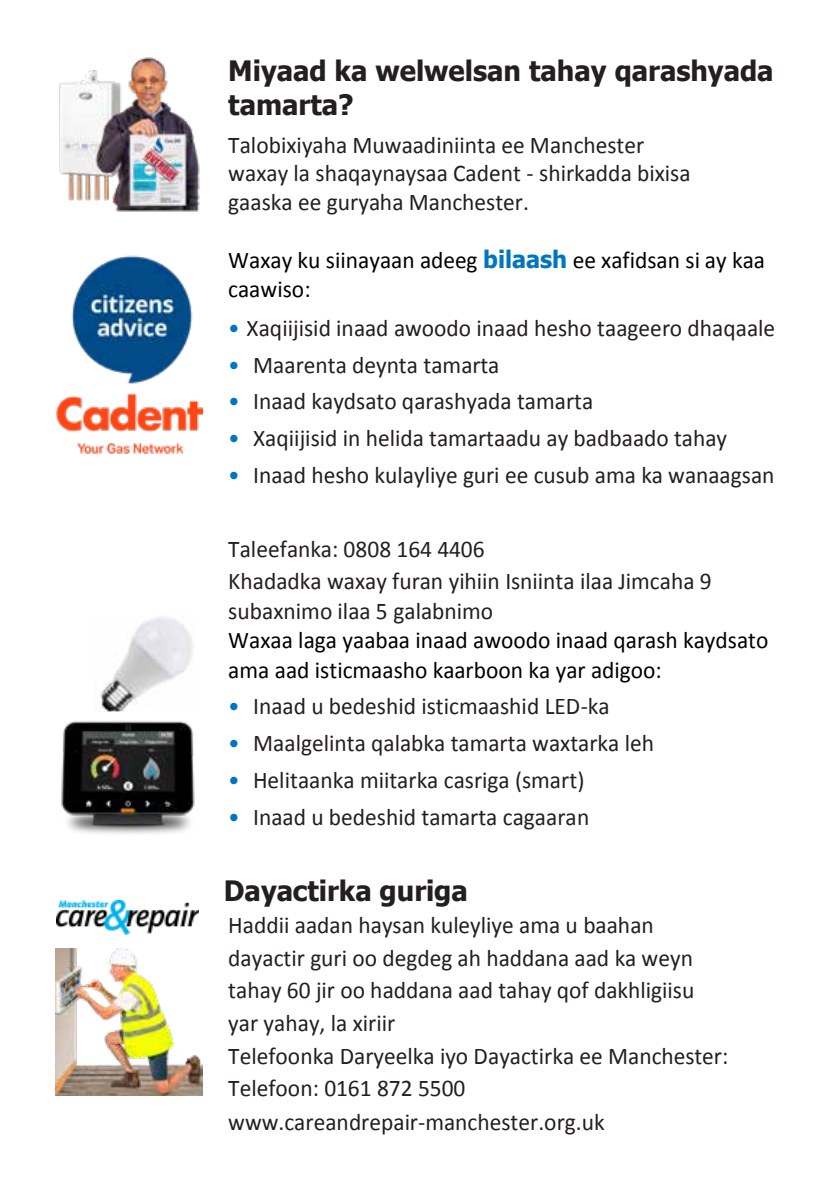
<style>
.page{position:relative;width:840px;height:1191px;background:#fff}
.page>*{position:absolute;margin:0;border:0;box-sizing:border-box;transform-origin:0 0}
.t1{font:700 28px/33.8px "Tahoma";color:#231f20}
.t2{font:24px/32.8px "Calibri";color:#231f20}
.t3{font:24px/29.2px "Calibri";color:#000}
.s1{font-family:"Tahoma";font-weight:700;color:#0076be}
.s2{color:#0076be}
</style>
<div class="page">
<img style="left:71px;top:255px;width:122px;height:129px">
<img style="left:56px;top:948px;width:146px;height:147px">
<img style="left:57px;top:900px;width:141px;height:34px">
<img style="left:57px;top:393px;width:146px;height:61px">
<img style="left:59px;top:57px;width:141px;height:155px">
<img style="left:61px;top:711px;width:134px;height:123px">
<img style="left:100px;top:617px;width:93px;height:94px">
<p class="t1" style="left:228px;top:55px;width:546px">Miyaad ka welwelsan tahay qarashyada tamarta?</p>
<p class="t2" style="left:228px;top:130px;width:463px;line-height:28.6px">Talobixiyaha Muwaadiniinta ee Manchester waxay la shaqaynaysaa Cadent - shirkadda bixisa gaaska ee guryaha Manchester.</p>
<p class="t3" style="left:228px;top:245px;width:538px">Waxay ku siinayaan adeeg <span class="s1">bilaash</span> ee xafidsan si ay kaa caawiso:</p>
<p class="t2" style="left:228px;top:311px;width:548px"><span class="s2">•</span> Xaqiijisid inaad awoodo inaad hesho taageero dhaqaale</p>
<p class="t2" style="left:228px;top:347px;width:272px"><span class="s2">•</span> Maarenta deynta tamarta</p>
<p class="t2" style="left:228px;top:384px;width:366px"><span class="s2">•</span> Inaad kaydsato qarashyada tamarta</p>
<p class="t2" style="left:228px;top:421px;width:500px"><span class="s2">•</span> Xaqiijisid in helida tamartaadu ay badbaado tahay</p>
<p class="t2" style="left:228px;top:458px;width:547px"><span class="s2">•</span> Inaad hesho kulayliye guri ee cusub ama ka wanaagsan</p>
<p class="t2" style="left:228px;top:531px;width:484px">Taleefanka: 0808 164 4406<br>Khadadka waxay furan yihiin Isniinta ilaa Jimcaha 9</p>
<p class="t2" style="left:228px;top:594px;width:266px">subaxnimo ilaa 5 galabnimo</p>
<p class="t3" style="left:228px;top:625px;width:541px">Waxaa laga yaabaa inaad awoodo inaad qarash kaydsato ama aad isticmaasho kaarboon ka yar adigoo:</p>
<p class="t2" style="left:228px;top:689px;width:383px"><span class="s2">•</span> Inaad u bedeshid isticmaashid LED-ka</p>
<p class="t2" style="left:228px;top:726px;width:427px"><span class="s2">•</span> Maalgelinta qalabka tamarta waxtarka leh</p>
<p class="t2" style="left:228px;top:762px;width:357px"><span class="s2">•</span> Helitaanka miitarka casriga (smart)</p>
<p class="t2" style="left:228px;top:799px;width:362px"><span class="s2">•</span> Inaad u bedeshid tamarta cagaaran</p>
<p class="t1" style="left:224px;top:875px;width:245px">Dayactirka guriga</p>
<p class="t2" style="left:228px;top:907px;width:501px">Haddii aadan haysan kuleyliye ama u baahan dayactir guri oo degdeg ah haddana aad ka weyn tahay 60 jir oo haddana aad tahay qof dakhligiisu yar yahay, la xiriir<br>Telefoonka Daryeelka iyo Dayactirka ee Manchester:<br>Telefoon: 0161 872 5500 www.careandrepair-manchester.org.uk</p>
</div>
